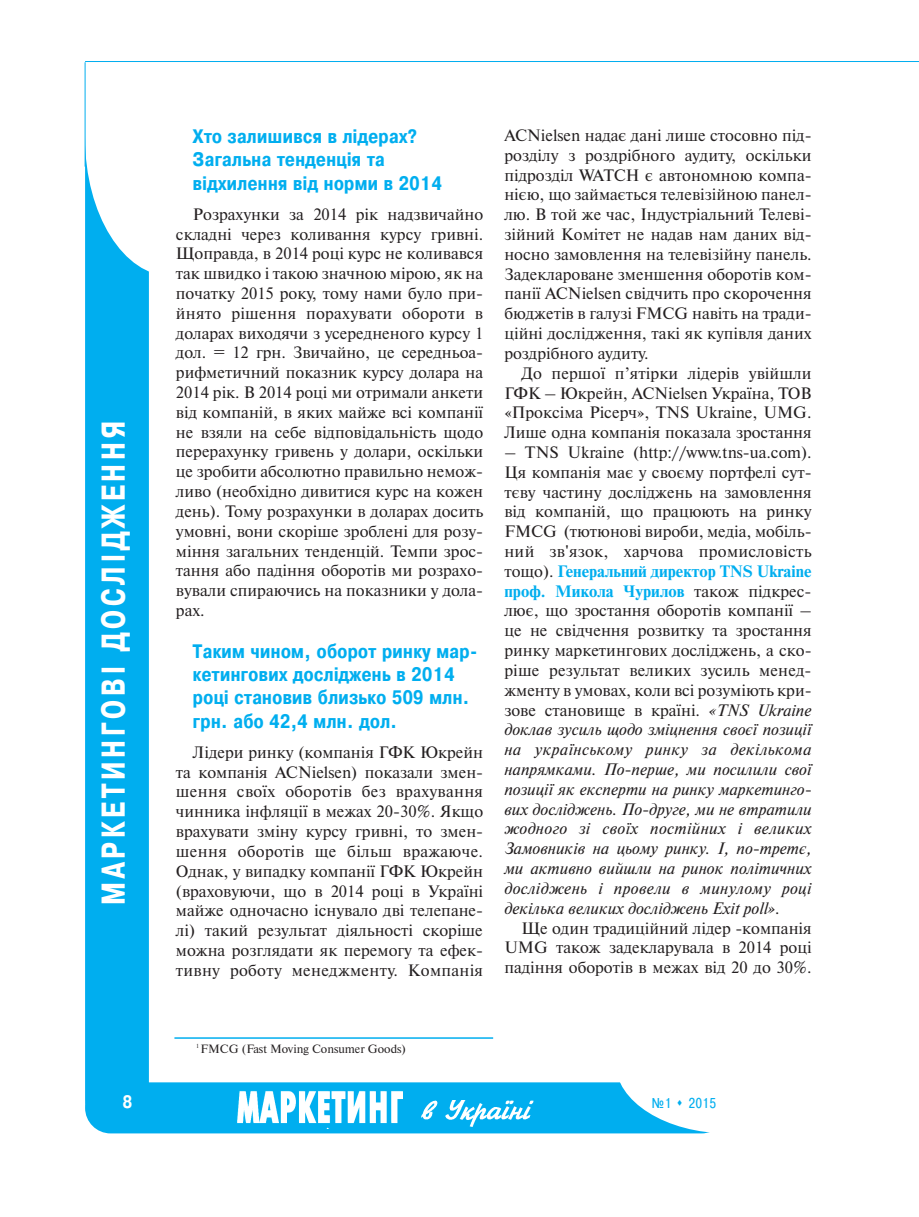
<style>
.page{position:relative;width:919px;height:1217px;background:#fff}
.page>*{position:absolute;margin:0;border:0;box-sizing:border-box;transform-origin:0 0}
.t1{font:700 33px "Pragmatica Cond C";letter-spacing:.13em;color:#fff;scale:.9 1}
.t2{font:700 19.5px/23.4px "Pragmatica Cond C";letter-spacing:.02em;color:#00aeef}
.t3{font:700 18px "Pragmatica Cond C";color:#fff}
.t4{font:16.5px/19.8px "Newton C";color:#231f20;text-align:justify}
.t5{font:14.25px "Pragmatica Cond C";color:#00aeef}
.t6{font:12px "Newton C";color:#231f20}
.s1{font-weight:700;color:#00aeef}
.s2{font-style:italic}
</style>
<div class="page">
<div style="left:85px;top:112px;width:64px;height:1019px;background:#00aeef;border-radius:32px"></div>
<div style="left:85px;top:1082px;width:642px;height:51px;background:#00aeef;border-radius:26px"></div>
<img style="left:237px;top:1091px;width:166px;height:37px">
<img style="left:421px;top:1100px;width:112px;height:26px">
<div style="left:85px;top:0;width:172px;height:276px;background:#fff;border-radius:50%"></div>
<div style="left:615px;top:991px;width:226px;height:142px;background:#fff;border-radius:50%"></div>
<hr style="left:85px;top:62px;width:1px;height:104px;background:#00aeef">
<hr style="left:85px;top:61px;width:833px;height:1px;background:#00aeef">
<hr style="left:174px;top:1036px;width:319px;height:2px;background:#00aeef">
<h1 class="t1" style="left:94px;top:904px;width:539px;rotate:-90deg">МАРКЕТИНГОВІ ДОСЛІДЖЕННЯ</h1>
<p class="t2" style="left:193px;top:124px;width:250px">Хто залишився в лідерах?<br>Загальна тенденція та відхилення від норми в 2014</p>
<p class="t4" style="left:176px;top:204px;width:309px;text-indent:17px">Розрахунки за 2014 рік надзвичайно складні через коливання курсу гривні.<br>Щоправда, в 2014 році курс не коливався так швидко і такою значною мірою, як на початку 2015 року, тому нами було при&shy;йнято рішення порахувати обороти в доларах виходячи з усередненого курсу 1 дол. = 12 грн. Звичайно, це середньоа&shy;рифметичний показник курсу долара на 2014 рік. В 2014 році ми отримали анкети від компаній, в яких майже всі компанії не взяли на себе відповідальність щодо перерахунку гривень у долари, оскільки це зробити абсолютно правильно немож&shy;ливо (необхідно дивитися курс на кожен день). Тому розрахунки в доларах досить умовні, вони скоріше зроблені для розу&shy;міння загальних тенденцій. Темпи зрос&shy;тання або падіння оборотів ми розрахо&shy;вували спираючись на показники у дола&shy;рах.</p>
<p class="t2" style="left:193px;top:639px;width:286px">Таким чином, оборот ринку мар&shy;кетингових досліджень в 2014 році становив близько 509 млн. грн. або 42,4 млн. дол.</p>
<p class="t4" style="left:176px;top:742px;width:309px;text-indent:17px">Лідери ринку (компанія ГФК Юкрейн та компанія ACNielsen) показали змен&shy;шення своїх оборотів без врахування чинника інфляції в межах 20-30%. Якщо врахувати зміну курсу гривні, то змен&shy;шення оборотів ще більш вражаюче.<br>Однак, у випадку компанії ГФК Юкрейн (враховуючи, що в 2014 році в Україні майже одночасно існувало дві телепане&shy;лі) такий результат діяльності скоріше можна розглядати як перемогу та ефек&shy;тивну роботу менеджменту. Компанія</p>
<p class="t4" style="left:504px;top:125px;width:309px">ACNielsen надає дані лише стосовно під&shy;розділу з роздрібного аудиту, оскільки підрозділ WATCH є автономною компа&shy;нією, що займається телевізійною панел&shy;лю. В той же час, Індустріальний Телеві&shy;зійний Комітет не надав нам даних від&shy;носно замовлення на телевізійну панель.<br>Задеклароване зменшення оборотів ком&shy;панії ACNielsen свідчить про скорочення бюджетів в галузі FMCG навіть на тради&shy;ційні дослідження, такі як купівля даних роздрібного аудиту.</p>
<p class="t4" style="left:504px;top:363px;width:309px;text-indent:17px">До першої п’ятірки лідерів увійшли ГФК – Юкрейн, ACNielsen Україна, ТОВ «Проксіма Рісерч», TNS Ukraine, UMG.<br>Лише одна компанія показала зростання</p>
<p class="t4" style="left:504px;top:442px;width:309px">– TNS Ukraine (http://www.tns-ua.com).<br>Ця компанія має у своєму портфелі сут&shy;тєву частину досліджень на замовлення від компаній, що працюють на ринку FMCG (тютюнові вироби, медіа, мобіль&shy;ний зв'язок, харчова промисловість тощо). <span class="s1">Генеральний директор TNS Ukraine проф. Микола Чурилов</span> також підкрес&shy;лює, що зростання оборотів компанії – це не свідчення розвитку та зростання ринку маркетингових досліджень, а ско&shy;ріше результат великих зусиль менед&shy;жменту в умовах, коли всі розуміють кри&shy;зове становище в країні. <span class="s2">«TNS Ukraine доклав зусиль щодо зміцнення своєї позиції на українському ринку за декількома напрямками. По-перше, ми посилили свої позиції як експерти на ринку маркетинго&shy;вих досліджень. По-друге, ми не втратили жодного зі своїх постійних і великих Замовників на цьому ринку. І, по-третє, ми активно вийшли на ринок політичних досліджень і провели в минулому році декілька великих досліджень Exit poll».</span></p>
<p class="t4" style="left:504px;top:917px;width:309px;text-indent:17px">Ще один традиційний лідер -компанія UMG також задекларувала в 2014 році падіння оборотів в межах від 20 до 30%.</p>
<p class="t6" style="left:196px;top:1041px;width:211px"><sup>1</sup> FMCG (Fast Moving Consumer Goods)</p>
<p class="t3" style="left:123px;top:1090px;width:11px">8</p>
<p class="t5" style="left:652px;top:1093px;width:66px">№1 ▲ 2015</p>
</div>
